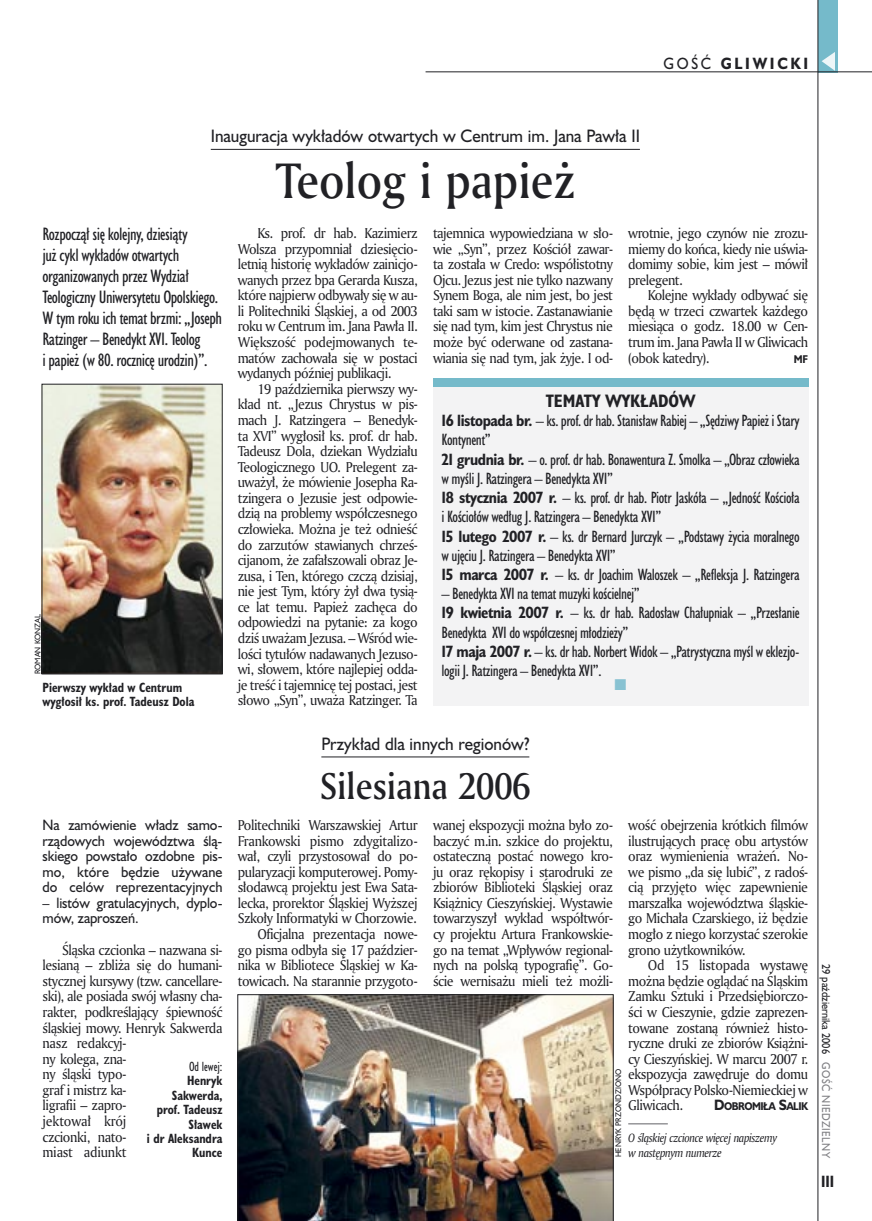
<style>
.page{position:relative;width:872px;height:1221px;background:#fff}
.page>*{position:absolute;margin:0;border:0;box-sizing:border-box;transform-origin:0 0}
._05a_tytyl_AmMd_32_pt{font:48px "Amerigo Md PL";color:#212125;scale:.9 1}
._05-9_tytyl_AmMd_24_pt{font:36px "Amerigo Md PL";color:#212125;scale:.9 1}
._06-5_lead_lokal_HuCn_11_pt{font:16.5px/21px "Humanst 521 Cn PL";letter-spacing:-.03em;color:#212125}
._04-3_nadtytul_lokal{font:16.5px "Humanst 521 PL";color:#212125;scale:.94 1}
._04-2_tytul_ramki{font:700 16.5px "Humanst 521 Cn PL";color:#212125}
._03-2_body_do_ramki{font:15px/19.2px "Humanst 521 Cn PL";letter-spacing:-.03em;color:#212125}
.t1{font:700 15px "Humanst 521 PL";letter-spacing:.2em;color:#212125;scale:.9 1}
._17_pagina_prawa{font:700 15px "Humanst 521 Cn PL";color:#212125;scale:.94 1}
._01_body_tekst{font:13.8px/15.6px "Amerigo PL";letter-spacing:-.035em;color:#212125;text-align:justify;scale:.94 1}
._06-5_lead_lokal_maly_Hu_9_pt{font:13.8px/15.6px "Humanst 521 PL";letter-spacing:.005em;color:#212125;text-align:justify;scale:.94 1}
._09_podpis_zdjecia_HuCnB{font:700 12.3px/14.4px "Humanst 521 Cn PL";color:#212125;text-align:right;scale:.94 1}
._13_notka_koncowa_Am{font:italic 11.7px/15.6px "Amerigo PL";letter-spacing:-.04em;color:#212125;scale:.94 1}
._19_data_prawa{font:10.5px "Humanst 521 PL";color:#212125;scale:.9 1}
._19a_data_prawa_GOSC{font:10.5px "Humanst 521 PL";letter-spacing:.05em;color:#7f7f83;scale:.9 1}
._01_body_tekst-2{font:700 10.35px "Humanst 521 PL";letter-spacing:-.055em;color:#212125;scale:.9 1}
._09a_autor_zdjecia_Hu_5_pt{font:7.5px "Humanst 521 PL";color:#212125;scale:.94 1}
.s1{font-weight:400}
.s2{font-weight:700}
.s3{font-size:13.8px}
</style>
<div class="page">
<div style="left:818px;top:0;width:19px;height:72px;background:#75baca"></div>
<hr style="left:817px;top:0;width:1px;height:1220px;background:#212125">
<svg style="left:821px;top:52px;width:14px;height:19px"></svg>
<hr style="left:425px;top:72px;width:447px;height:1px;background:#212125">
<hr style="left:628px;top:1122px;width:40px;height:2px;background:#96969a">
<img style="left:237px;top:994px;width:376px;height:226px">
<hr style="left:321px;top:756px;width:208px;height:1px;background:#212125">
<img style="left:44px;top:386px;width:176px;height:286px">
<div style="left:42px;top:384px;width:180px;height:290px;border:1px solid #212125"></div>
<div style="left:433px;top:378px;width:375px;height:328px;background:#f3f3f4"></div>
<div style="left:433px;top:378px;width:375px;height:8px;background:#75baca"></div>
<hr style="left:211px;top:149px;width:429px;height:1px;background:#212125">
<p class="t1" style="left:663px;top:53px;width:162px"><span class="s1">GOŚĆ</span> GLIWICKI</p>
<p class="_04-3_nadtytul_lokal" style="left:211px;top:125px;width:458px">Inauguracja wykładów otwartych w Centrum im. Jana Pawła II</p>
<p class="_05a_tytyl_AmMd_32_pt" style="left:275px;top:149px;width:335px">Teolog i papież</p>
<p class="_06-5_lead_lokal_HuCn_11_pt" style="left:43px;top:223px;width:181px">Rozpoczął się kolejny, dziesiąty<br>już cykl wykładów otwartych organizowanych przez Wydział Teologiczny Uniwersytetu Opolskiego.<br>W tym roku ich temat brzmi: „Joseph Ratzinger – Benedykt XVI. Teolog<br>i papież (w 80. rocznicę urodzin)”.</p>
<p class="_01_body_tekst" style="left:238px;top:225px;width:193px;text-indent:20px">Ks. prof. dr hab. Kazimierz Wolsza przypomniał dziesięcio&shy;letnią historię wykładów zainicjo&shy;wanych przez bpa Gerarda Kusza, które najpierw odbywały się w au&shy;li Politechniki Śląskiej, a od 2003 roku w Centrum im. Jana Pawła II.<br>Większość podejmowanych te&shy;matów zachowała się w postaci wydanych później publikacji.</p>
<p class="_01_body_tekst" style="left:238px;top:380px;width:193px;text-indent:20px">19 października pierwszy wy&shy;kład nt. „Jezus Chrystus w pis&shy;mach J. Ratzingera – Benedyk&shy;ta XVI” wygłosił ks. prof. dr hab.<br>Tadeusz Dola, dziekan Wydziału Teologicznego UO. Prelegent za&shy;uważył, że mówienie Josepha Ra&shy;tzingera o Jezusie jest odpowie&shy;dzią na problemy współczesnego człowieka. Można je też odnieść do zarzutów stawianych chrześ&shy;cijanom, że zafałszowali obraz Je&shy;zusa, i Ten, którego czczą dzisiaj, nie jest Tym, który żył dwa tysią&shy;ce lat temu. Papież zachęca do odpowiedzi na pytanie: za kogo dziś uważam Jezusa. – Wśród wie&shy;lości tytułów nadawanych Jezuso&shy;wi, słowem, które najlepiej odda&shy;je treść i tajemnicę tej postaci, jest słowo „Syn”, uważa Ratzinger. Ta</p>
<p class="_09a_autor_zdjecia_Hu_5_pt" style="left:33px;top:674px;width:66px;rotate:-90deg">ROMAN KONZAL</p>
<p class="_09_podpis_zdjecia_HuCnB" style="left:43px;top:679px;width:163px;text-align:left">Pierwszy wykład w Centrum wygłosił ks. prof. Tadeusz Dola</p>
<p class="_01_body_tekst" style="left:433px;top:225px;width:193px">tajemnica wypowiedziana w sło&shy;wie „Syn”, przez Kościół zawar&shy;ta została w Credo: współistotny Ojcu. Jezus jest nie tylko nazwany Synem Boga, ale nim jest, bo jest taki sam w istocie. Zastanawianie się nad tym, kim jest Chrystus nie może być oderwane od zastana&shy;wiania się nad tym, jak żyje. I od-</p>
<p class="_01_body_tekst" style="left:628px;top:225px;width:193px">wrotnie, jego czynów nie zrozu&shy;miemy do końca, kiedy nie uświa&shy;domimy sobie, kim jest – mówił prelegent.</p>
<p class="_01_body_tekst" style="left:628px;top:287px;width:193px;text-indent:20px">Kolejne wykłady odbywać się będą w trzeci czwartek każdego miesiąca o godz. 18.00 w Cen&shy;trum im. Jana Pawła II w Gliwicach (obok katedry).</p>
<p class="_01_body_tekst-2" style="left:793px;top:351px;width:18px">MF</p>
<p class="_04-2_tytul_ramki" style="left:546px;top:389px;width:151px">TEMATY WYKŁADÓW</p>
<p class="_03-2_body_do_ramki" style="left:441px;top:411px;width:360px"><span class="s2">16 listopada br.</span> – ks. prof. dr hab. Stanisław Rabiej – „Sędziwy Papież i Stary<br>Kontynent”</p>
<p class="_03-2_body_do_ramki" style="left:441px;top:449px;width:360px"><span class="s2">21 grudnia br.</span> – o. prof. dr hab. Bonawentura Z. Smolka – „Obraz człowieka w myśli J. Ratzingera – Benedykta XVI”</p>
<p class="_03-2_body_do_ramki" style="left:441px;top:488px;width:360px"><span class="s2">18 stycznia 2007 r.</span> – ks. prof. dr hab. Piotr Jaskóła – „Jedność Kościoła i Kościołów według J. Ratzingera – Benedykta XVI”</p>
<p class="_03-2_body_do_ramki" style="left:441px;top:526px;width:359px"><span class="s2">15 lutego 2007 r.</span> – ks. dr Bernard Jurczyk – „Podstawy życia moralnego w ujęciu J. Ratzingera – Benedykta XVI”</p>
<p class="_03-2_body_do_ramki" style="left:441px;top:564px;width:360px"><span class="s2">15 marca 2007 r.</span> – ks. dr Joachim Waloszek – „Refleksja J. Ratzingera</p>
<p class="_03-2_body_do_ramki" style="left:441px;top:584px;width:200px">– Benedykta XVI na temat muzyki kościelnej”</p>
<p class="_03-2_body_do_ramki" style="left:441px;top:603px;width:359px"><span class="s2">19 kwietnia 2007 r.</span> – ks. dr hab. Radosław Chałupniak – „Przesłanie<br>Benedykta XVI do współczesnej młodzieży”</p>
<p class="_03-2_body_do_ramki" style="left:441px;top:641px;width:360px"><span class="s2">17 maja 2007 r.</span> – ks. dr hab. Norbert Widok – „Patrystyczna myśl w eklezjo&shy;logii J. Ratzingera – Benedykta XVI”.</p>
<p class="_06-5_lead_lokal_maly_Hu_9_pt" style="left:43px;top:816px;width:193px">Na zamówienie władz samo&shy;rządowych województwa ślą&shy;skiego powstało ozdobne pis&shy;mo, które będzie używane do celów reprezentacyjnych</p>
<p class="_06-5_lead_lokal_maly_Hu_9_pt" style="left:43px;top:894px;width:193px">– listów gratulacyjnych, dyplo&shy;mów, zaproszeń.</p>
<p class="_01_body_tekst" style="left:43px;top:941px;width:193px;text-align:left;text-indent:20px">Śląska czcionka – nazwana si&shy;lesianą – zbliża się do humani&shy;stycznej kursywy (tzw. cancellare&shy;ski), ale posiada swój własny cha&shy;rakter, podkreślający śpiewność śląskiej mowy. Henryk Sakwerda nasz redakcyj-<br>ny kolega, zna-<br>ny śląski typo-<br>graf i mistrz ka-<br>ligrafii – zapro-<br>jektował krój<br>czcionki, nato-<br>miast adiunkt</p>
<p class="_09_podpis_zdjecia_HuCnB" style="left:147px;top:1058px;width:82px"><span class="s1">Od lewej:<br></span>Henryk<br>Sakwerda, prof. Tadeusz<br>Sławek<br>i dr Aleksandra<br>Kunce</p>
<p class="_04-3_nadtytul_lokal" style="left:321px;top:732px;width:223px">Przykład dla innych regionów?</p>
<p class="_05-9_tytyl_AmMd_24_pt" style="left:320px;top:762px;width:235px">Silesiana 2006</p>
<p class="_01_body_tekst" style="left:238px;top:816px;width:193px">Politechniki Warszawskiej Artur Frankowski pismo zdygitalizo&shy;wał, czyli przystosował do po&shy;pularyzacji komputerowej. Pomy&shy;słodawcą projektu jest Ewa Sata&shy;lecka, prorektor Śląskiej Wyższej Szkoły Informatyki w Chorzowie.</p>
<p class="_01_body_tekst" style="left:238px;top:925px;width:193px;text-indent:20px">Oficjalna prezentacja nowe&shy;go pisma odbyła się 17 paździer&shy;nika w Bibliotece Śląskiej w Ka&shy;towicach. Na starannie przygoto-</p>
<p class="_01_body_tekst" style="left:433px;top:816px;width:193px">wanej ekspozycji można było zo&shy;baczyć m.in. szkice do projektu, ostateczną postać nowego kro&shy;ju oraz rękopisy i starodruki ze zbiorów Biblioteki Śląskiej oraz Książnicy Cieszyńskiej. Wystawie towarzyszył wykład współtwór&shy;cy projektu Artura Frankowskie&shy;go na temat „Wpływów regional&shy;nych na polską typografię”. Go&shy;ście wernisażu mieli też możli-</p>
<p class="_01_body_tekst" style="left:628px;top:816px;width:193px">wość obejrzenia krótkich filmów ilustrujących pracę obu artystów oraz wymienienia wrażeń. No&shy;we pismo „da się lubić”, z radoś&shy;cią przyjęto więc zapewnienie marszałka województwa śląskie&shy;go Michała Czarskiego, iż będzie mogło z niego korzystać szerokie grono użytkowników.</p>
<p class="_01_body_tekst" style="left:628px;top:957px;width:193px;text-indent:20px">Od 15 listopada wystawę można będzie oglądać na Śląskim Zamku Sztuki i Przedsiębiorczo&shy;ści w Cieszynie, gdzie zaprezen&shy;towane zostaną również histo&shy;ryczne druki ze zbiorów Książni&shy;cy Cieszyńskiej. W marcu 2007 r. ekspozycja zawędruje do domu Współpracy Polsko-Niemieckiej w Gliwicach.</p>
<p class="_09a_autor_zdjecia_Hu_5_pt" style="left:613px;top:1157px;width:96px;rotate:-90deg">HENRYK PRZONDZIONO</p>
<p class="_01_body_tekst-2" style="left:714px;top:1099px;width:106px"><span class="s3">D</span>OBROMIŁA <span class="s3">S</span>ALIK</p>
<p class="_13_notka_koncowa_Am" style="left:628px;top:1129px;width:160px">O śląskiej czcionce więcej napiszemy w następnym numerze</p>
<p class="_19_data_prawa" style="left:833px;top:964px;width:101px;rotate:90deg">29 października 2006</p>
<p class="_19a_data_prawa_GOSC" style="left:833px;top:1062px;width:108px;rotate:90deg">GOŚĆ NIEDZIELNY</p>
<p class="_17_pagina_prawa" style="left:821px;top:1171px;width:15px">III</p>
</div>
